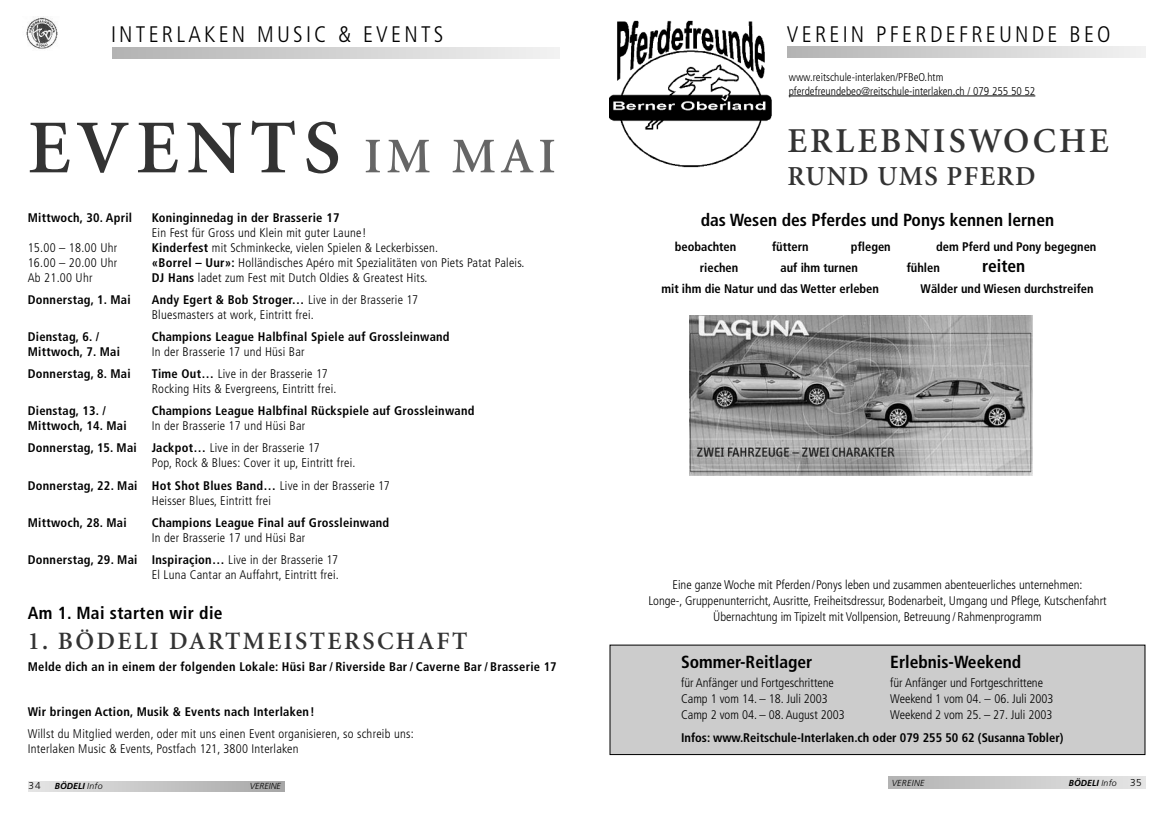
<style>
.page{position:relative;width:1170px;height:815px;background:#fff}
.page>*{position:absolute;margin:0;border:0;box-sizing:border-box;transform-origin:0 0}
.t1{font:600 76.25px "Minion";letter-spacing:.095em;color:#333}
.t2{font:600 35px "Minion";letter-spacing:.085em;color:#333}
.t3{font:600 27.5px "Minion";letter-spacing:.05em;color:#333}
.t4{font:600 25px "Minion";letter-spacing:.095em;color:#333}
.t5{font:300 condensed 22.5px "Frutiger";letter-spacing:.145em;color:#000}
.t6{font:700 condensed 17.5px "Frutiger";color:#000}
.t7{font:700 condensed 17.5px "Frutiger";letter-spacing:.02em;color:#000}
.t8{font:300 condensed 12.5px/15px "Frutiger";letter-spacing:.02em;color:#000}
.t9{font:700 condensed 12.5px "Frutiger";letter-spacing:.02em;color:#000}
.t10{font:300 condensed 12.5px/16.2px "Frutiger";color:#000;text-align:center}
.t11{font:700 condensed 12.5px "Frutiger";color:#000}
.t12{font:300 condensed 11.25px/13.5px "Frutiger";color:#000}
.t13{font:300 10px "Frutiger";color:#000}
.t14{font:italic 700 8.75px "Frutiger";color:#000}
.t15{font:italic 300 8.75px "Frutiger LT Std";letter-spacing:.035em;color:#000}
.t16{font:italic 300 8.75px "Frutiger LT Std";letter-spacing:.015em;color:#000}
.s1{font-size:50px;color:#666}
.s2{font-weight:700}
.s3{font-family:"Frutiger LT Std";font-weight:300}
</style>
<div class="page">
<svg style="left:787px;top:47px;width:357px;height:11px;background:#d2d2d2"></svg>
<img style="left:609px;top:20px;width:163px;height:148px">
<hr style="left:788px;top:96px;width:247px;height:1px;background:#000">
<div style="left:610px;top:645px;width:534px;height:110px;background:#ccc"></div>
<div style="left:609px;top:645px;width:535px;height:110px;border:1px solid #000"></div>
<img style="left:689px;top:316px;width:343px;height:160px">
<svg style="left:888px;top:776px;width:256px;height:12px;background:#cbcbcb"></svg>
<svg style="left:113px;top:48px;width:446px;height:10px;background:#d2d2d2"></svg>
<img style="left:26px;top:17px;width:32px;height:32px">
<svg style="left:28px;top:781px;width:257px;height:11px;background:#c5c5c5"></svg>
<h3 class="t5" style="left:111px;top:25px;width:334px">INTERLAKEN MUSIC &amp; EVENTS</h3>
<h1 class="t1" style="left:28px;top:118px;width:529px">EVENTS <span class="s1">IM MAI</span></h1>
<p class="t9" style="left:28px;top:213px;width:106px">Mittwoch, 30. April</p>
<p class="t9" style="left:152px;top:213px;width:189px">Koninginnedag in der Brasserie 17</p>
<p class="t8" style="left:152px;top:226px;width:216px">Ein Fest für Gross und Klein mit guter Laune!</p>
<p class="t8" style="left:28px;top:241px;width:91px">15.00 – 18.00 Uhr</p>
<p class="t8" style="left:152px;top:241px;width:288px"><span class="s2">Kinderfest</span> mit Schminkecke, vielen Spielen &amp; Leckerbissen.</p>
<p class="t8" style="left:28px;top:256px;width:91px">16.00 – 20.00 Uhr</p>
<p class="t8" style="left:152px;top:256px;width:374px"><span class="s2">«Borrel – Uur»:</span> Holländisches Apéro mit Spezialitäten von Piets Patat Paleis.</p>
<p class="t8" style="left:28px;top:271px;width:66px">Ab 21.00 Uhr</p>
<p class="t8" style="left:152px;top:271px;width:277px"><span class="s2">DJ Hans</span> ladet zum Fest mit Dutch Oldies &amp; Greatest Hits.</p>
<p class="t9" style="left:28px;top:295px;width:104px">Donnerstag, 1. Mai</p>
<p class="t8" style="left:152px;top:293px;width:268px"><span class="s2">Andy Egert &amp; Bob Stroger…</span> Live in der Brasserie 17<br>Bluesmasters at work, Eintritt frei.</p>
<p class="t9" style="left:28px;top:332px;width:73px">Dienstag, 6. /</p>
<p class="t9" style="left:152px;top:332px;width:299px">Champions League Halbfinal Spiele auf Grossleinwand</p>
<p class="t9" style="left:28px;top:347px;width:94px">Mittwoch, 7. Mai</p>
<p class="t8" style="left:152px;top:345px;width:154px">In der Brasserie 17 und Hüsi Bar</p>
<p class="t9" style="left:28px;top:369px;width:104px">Donnerstag, 8. Mai</p>
<p class="t8" style="left:152px;top:367px;width:186px"><span class="s2">Time Out…</span> Live in der Brasserie 17<br>Rocking Hits &amp; Evergreens, Eintritt frei.</p>
<p class="t9" style="left:28px;top:406px;width:80px">Dienstag, 13. /</p>
<p class="t9" style="left:152px;top:406px;width:324px">Champions League Halbfinal Rückspiele auf Grossleinwand</p>
<p class="t9" style="left:28px;top:421px;width:100px">Mittwoch, 14. Mai</p>
<p class="t8" style="left:28px;top:416px;width:293px;line-height:22.1px;text-indent:124px">In der Brasserie 17 und Hüsi Bar<br><span class="s2">Donnerstag, 15. Mai Jackpot…</span> Live in der Brasserie 17</p>
<p class="t8" style="left:28px;top:453px;width:363px;line-height:22.1px;text-indent:124px">Pop, Rock &amp; Blues: Cover it up, Eintritt frei.<br><span class="s2">Donnerstag, 22. Mai Hot Shot Blues Band…</span> Live in der Brasserie 17</p>
<p class="t8" style="left:152px;top:494px;width:121px">Heisser Blues, Eintritt frei</p>
<p class="t9" style="left:28px;top:517px;width:100px">Mittwoch, 28. Mai</p>
<p class="t9" style="left:152px;top:517px;width:239px">Champions League Final auf Grossleinwand</p>
<p class="t8" style="left:28px;top:527px;width:312px;line-height:22.1px;text-indent:124px">In der Brasserie 17 und Hüsi Bar<br><span class="s2">Donnerstag, 29. Mai Inspiraçion…</span> Live in der Brasserie 17</p>
<p class="t8" style="left:152px;top:568px;width:189px">El Luna Cantar an Auffahrt, Eintritt frei.</p>
<h3 class="t7" style="left:28px;top:606px;width:196px">Am 1. Mai starten wir die</h3>
<h3 class="t4" style="left:28px;top:631px;width:441px">1. BÖDELI DARTMEISTERSCHAFT</h3>
<p class="t9" style="left:28px;top:661px;width:530px">Melde dich an in einem der folgenden Lokale: Hüsi Bar / Riverside Bar / Caverne Bar / Brasserie 17</p>
<p class="t9" style="left:28px;top:706px;width:288px">Wir bringen Action, Musik &amp; Events nach Interlaken!</p>
<p class="t8" style="left:28px;top:727px;width:387px">Willst du Mitglied werden, oder mit uns einen Event organisieren, so schreib uns:<br>Interlaken Music &amp; Events, Postfach 121, 3800 Interlaken</p>
<p class="t13" style="left:28px;top:782px;width:14px">34</p>
<p class="t14" style="left:55px;top:782px;width:50px">BÖDELI <span class="s3">Info</span></p>
<p class="t16" style="left:250px;top:782px;width:33px">VEREINE</p>
<h3 class="t5" style="left:786px;top:25px;width:325px">VEREIN PFERDEFREUNDE BEO</h3>
<p class="t12" style="left:788px;top:71px;width:248px">www.reitschule-interlaken/PFBeO.htm pferdefreundebeo@reitschule-interlaken.ch / 079 255 50 52</p>
<h2 class="t2" style="left:787px;top:128px;width:322px">ERLEBNISWOCHE</h2>
<h3 class="t3" style="left:787px;top:165px;width:249px">RUND UMS PFERD</h3>
<h3 class="t6" style="left:700px;top:213px;width:355px">das Wesen des Pferdes und Ponys kennen lernen</h3>
<p class="t11" style="left:674px;top:241px;width:63px">beobachten</p>
<p class="t11" style="left:772px;top:241px;width:38px">füttern</p>
<p class="t11" style="left:850px;top:241px;width:41px">pflegen</p>
<p class="t11" style="left:936px;top:241px;width:162px">dem Pferd und Pony begegnen</p>
<p class="t11" style="left:699px;top:262px;width:40px">riechen</p>
<p class="t11" style="left:780px;top:262px;width:79px">auf ihm turnen</p>
<p class="t9" style="left:906px;top:262px;width:35px">fühlen</p>
<h3 class="t6" style="left:981px;top:259px;width:45px">reiten</h3>
<p class="t11" style="left:661px;top:284px;width:219px">mit ihm die Natur und das Wetter erleben</p>
<p class="t11" style="left:920px;top:284px;width:174px">Wälder und Wiesen durchstreifen</p>
<p class="t10" style="left:648px;top:577px;width:459px">Eine ganze Woche mit Pferden/Ponys leben und zusammen abenteuerliches unternehmen:<br>Longe-, Gruppenunterricht, Ausritte, Freiheitsdressur, Bodenarbeit, Umgang und Pflege, Kutschenfahrt<br>Übernachtung im Tipizelt mit Vollpension, Betreuung / Rahmenprogramm</p>
<h3 class="t6" style="left:681px;top:655px;width:133px">Sommer-Reitlager</h3>
<h3 class="t6" style="left:890px;top:655px;width:132px">Erlebnis-Weekend</h3>
<p class="t10" style="left:681px;top:675px;width:154px">für Anfänger und Fortgeschrittene</p>
<p class="t10" style="left:890px;top:675px;width:154px">für Anfänger und Fortgeschrittene</p>
<p class="t10" style="left:681px;top:691px;width:148px">Camp 1 vom 14. – 18. Juli 2003</p>
<p class="t10" style="left:890px;top:691px;width:165px">Weekend 1 vom 04. – 06. Juli 2003</p>
<p class="t10" style="left:681px;top:708px;width:165px">Camp 2 vom 04. – 08. August 2003</p>
<p class="t10" style="left:890px;top:708px;width:164px">Weekend 2 vom 25. – 27. Juli 2003</p>
<p class="t11" style="left:681px;top:733px;width:384px">Infos: www.Reitschule-Interlaken.ch oder 079 255 50 62 (Susanna Tobler)</p>
<p class="t15" style="left:891px;top:779px;width:34px">VEREINE</p>
<p class="t14" style="left:1068px;top:779px;width:50px">BÖDELI <span class="s3">Info</span></p>
<p class="t13" style="left:1129px;top:778px;width:13px">35</p>
</div>
